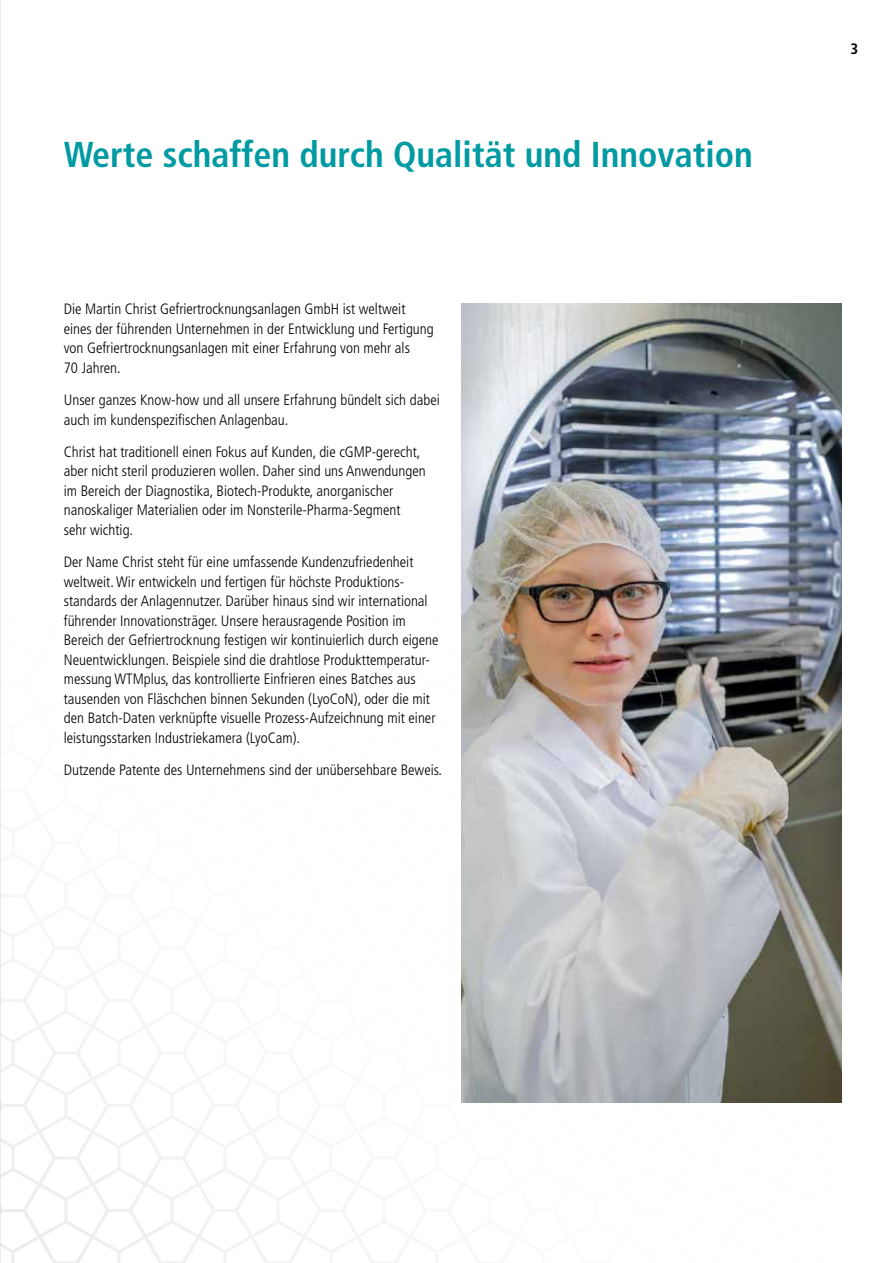
<style>
.page{position:relative;width:893px;height:1263px;background:#fff}
.page>*{position:absolute;margin:0;border:0;box-sizing:border-box;transform-origin:0 0}
.t1{font:700 condensed 36px "Frutiger";color:#009aa3}
.t2{font:300 condensed 15px/19.5px "Frutiger";color:#000}
.t3{font:700 condensed 15px "Frutiger";color:#000}
</style>
<div class="page">
<img style="left:0;top:0;width:1px;height:1263px">
<img style="left:461px;top:303px;width:381px;height:800px">
<h1 class="t1" style="left:64px;top:139px;width:691px">Werte schaffen durch Qualität und Innovation</h1>
<p class="t2" style="left:64px;top:301px;width:371px">Die Martin Christ Gefriertrocknungsanlagen GmbH ist weltweit eines der führenden Unternehmen in der Entwicklung und Fertigung von Gefriertrocknungsanlagen mit einer Erfahrung von mehr als<br>70 Jahren.</p>
<p class="t2" style="left:64px;top:391px;width:378px">Unser ganzes Know-how und all unsere Erfahrung bündelt sich dabei auch im kundenspezifischen Anlagenbau.</p>
<p class="t2" style="left:64px;top:443px;width:363px">Christ hat traditionell einen Fokus auf Kunden, die cGMP-gerecht, aber nicht steril produzieren wollen. Daher sind uns Anwendungen im Bereich der Diagnostika, Biotech-Produkte, anorganischer nanoskaliger Materialien oder im Nonsterile-Pharma-Segment sehr wichtig.</p>
<p class="t2" style="left:64px;top:553px;width:376px">Der Name Christ steht für eine umfassende Kundenzufriedenheit weltweit. Wir entwickeln und fertigen für höchste Produktions&shy;standards der Anlagennutzer. Darüber hinaus sind wir international führender Innovationsträger. Unsere herausragende Position im Bereich der Gefriertrocknung festigen wir kontinuierlich durch eigene Neuentwicklungen. Beispiele sind die drahtlose Produkttemperatur&shy;messung WTMplus, das kontrollierte Einfrieren eines Batches aus tausenden von Fläschchen binnen Sekunden (LyoCoN), oder die mit den Batch-Daten verknüpfte visuelle Prozess-Aufzeichnung mit einer leistungsstarken Industriekamera (LyoCam).</p>
<p class="t2" style="left:64px;top:761px;width:380px">Dutzende Patente des Unternehmens sind der unübersehbare Beweis.</p>
<p class="t3" style="left:850px;top:42px;width:9px">3</p>
</div>
